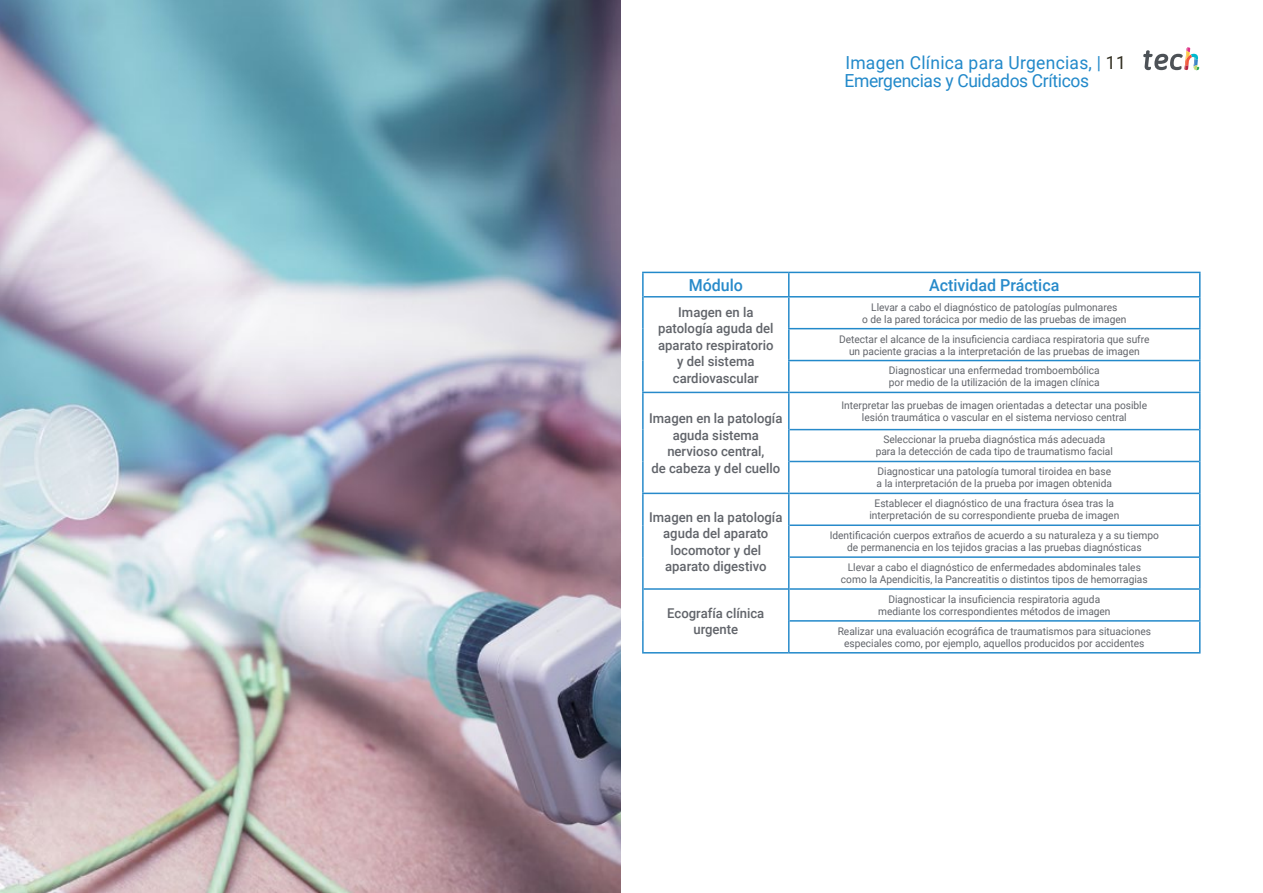
<style>
.page{position:relative;width:1263px;height:893px;background:#fff}
.page>*{position:absolute;margin:0;border:0;box-sizing:border-box;transform-origin:0 0}
.t1{font:18px/18px "Roboto";letter-spacing:-.02em;color:#2289ca}
.t2{font:500 16.5px "Roboto";color:#278aca}
.t3{font:500 13.5px/16.5px "Roboto";color:#61646a;text-align:center}
.t4{font:10.5px/12px "Roboto";color:#61646a;text-align:center}
.s1{color:#312e20}
</style>
<div class="page">
<svg style="left:1143px;top:47px;width:56px;height:24px"></svg>
<hr style="left:642px;top:652px;width:147px;height:1px;background:#2289ca">
<hr style="left:642px;top:494px;width:2px;height:31px;background:#278aca">
<hr style="left:788px;top:494px;width:1px;height:31px;background:#278aca">
<hr style="left:642px;top:525px;width:2px;height:32px;background:#278aca">
<hr style="left:788px;top:525px;width:1px;height:32px;background:#278aca">
<hr style="left:642px;top:557px;width:2px;height:32px;background:#278aca">
<hr style="left:788px;top:557px;width:1px;height:32px;background:#278aca">
<hr style="left:642px;top:589px;width:2px;height:32px;background:#278aca">
<hr style="left:788px;top:589px;width:1px;height:32px;background:#278aca">
<hr style="left:642px;top:621px;width:2px;height:31px;background:#278aca">
<hr style="left:788px;top:621px;width:1px;height:31px;background:#278aca">
<hr style="left:789px;top:429px;width:410px;height:1px;background:#278aca">
<hr style="left:789px;top:461px;width:410px;height:1px;background:#278aca">
<hr style="left:789px;top:493px;width:410px;height:1px;background:#278aca">
<hr style="left:789px;top:524px;width:410px;height:2px;background:#278aca">
<hr style="left:789px;top:556px;width:410px;height:2px;background:#278aca">
<hr style="left:644px;top:296px;width:144px;height:2px;background:#278aca">
<hr style="left:642px;top:297px;width:2px;height:32px;background:#2289ca">
<hr style="left:642px;top:329px;width:2px;height:32px;background:#2289ca">
<hr style="left:642px;top:361px;width:2px;height:31px;background:#2289ca">
<hr style="left:788px;top:298px;width:1px;height:30px;background:#278aca">
<hr style="left:644px;top:588px;width:144px;height:2px;background:#278aca">
<hr style="left:642px;top:272px;width:147px;height:1px;background:#2289ca">
<hr style="left:642px;top:273px;width:2px;height:24px;background:#2289ca">
<hr style="left:789px;top:272px;width:411px;height:1px;background:#2289ca">
<svg style="left:788px;top:273px;width:1px;height:23px"></svg>
<svg style="left:1199px;top:273px;width:1px;height:23px"></svg>
<hr style="left:788px;top:296px;width:412px;height:2px;background:#2289ca">
<hr style="left:1199px;top:298px;width:1px;height:30px;background:#2289ca">
<hr style="left:788px;top:329px;width:1px;height:31px;background:#2289ca">
<hr style="left:1199px;top:329px;width:1px;height:31px;background:#2289ca">
<hr style="left:788px;top:360px;width:412px;height:1px;background:#2289ca">
<hr style="left:788px;top:361px;width:1px;height:31px;background:#2289ca">
<hr style="left:1199px;top:361px;width:1px;height:31px;background:#2289ca">
<hr style="left:1199px;top:393px;width:1px;height:37px;background:#2289ca">
<hr style="left:789px;top:588px;width:411px;height:2px;background:#2289ca">
<hr style="left:789px;top:620px;width:411px;height:2px;background:#2289ca">
<hr style="left:789px;top:652px;width:411px;height:1px;background:#2289ca">
<hr style="left:788px;top:328px;width:412px;height:1px;background:#2289ca">
<hr style="left:789px;top:392px;width:411px;height:1px;background:#2289ca">
<hr style="left:1199px;top:430px;width:1px;height:31px;background:#2289ca">
<hr style="left:1199px;top:461px;width:1px;height:32px;background:#2289ca">
<hr style="left:1199px;top:493px;width:1px;height:32px;background:#2289ca">
<hr style="left:1199px;top:525px;width:1px;height:32px;background:#2289ca">
<hr style="left:1199px;top:557px;width:1px;height:31px;background:#2289ca">
<hr style="left:1199px;top:590px;width:1px;height:30px;background:#2289ca">
<hr style="left:1199px;top:622px;width:1px;height:30px;background:#2289ca">
<hr style="left:642px;top:392px;width:147px;height:1px;background:#278aca">
<hr style="left:642px;top:393px;width:2px;height:37px;background:#278aca">
<hr style="left:788px;top:393px;width:1px;height:37px;background:#278aca">
<hr style="left:642px;top:430px;width:2px;height:31px;background:#278aca">
<hr style="left:788px;top:430px;width:1px;height:31px;background:#278aca">
<hr style="left:642px;top:461px;width:2px;height:32px;background:#278aca">
<hr style="left:788px;top:461px;width:1px;height:32px;background:#278aca">
<hr style="left:642px;top:493px;width:147px;height:1px;background:#278aca">
<img style="left:0;top:0;width:621px;height:893px">
<h1 class="t1" style="left:844px;top:53px;width:283px">Imagen Clínica para Urgencias, | <span class="s1">11<br></span>Emergencias y Cuidados Críticos</h1>
<h2 class="t2" style="left:689px;top:273px;width:56px">Módulo</h2>
<h2 class="t2" style="left:929px;top:273px;width:132px">Actividad Práctica</h2>
<p class="t3" style="left:658px;top:303px;width:117px">Imagen en la patología aguda del aparato respiratorio y del sistema cardiovascular</p>
<p class="t4" style="left:862px;top:301px;width:266px">Llevar a cabo el diagnóstico de patologías pulmonares<br>o de la pared torácica por medio de las pruebas de imagen</p>
<p class="t4" style="left:839px;top:332px;width:312px">Detectar el alcance de la insuficiencia cardiaca respiratoria que sufre un paciente gracias a la interpretación de las pruebas de imagen</p>
<p class="t4" style="left:889px;top:364px;width:212px;text-align:left">Diagnosticar una enfermedad tromboembólica por medio de la utilización de la imagen clínica</p>
<p class="t3" style="left:649px;top:410px;width:135px">Imagen en la patología aguda sistema nervioso central,<br>de cabeza y del cuello</p>
<p class="t3" style="left:649px;top:508px;width:135px">Imagen en la patología aguda del aparato locomotor y del aparato digestivo</p>
<p class="t3" style="left:667px;top:604px;width:99px">Ecografía clínica urgente</p>
<p class="t4" style="left:841px;top:399px;width:307px">Interpretar las pruebas de imagen orientadas a detectar una posible lesión traumática o vascular en el sistema nervioso central</p>
<p class="t4" style="left:876px;top:433px;width:239px">Seleccionar la prueba diagnóstica más adecuada para la detección de cada tipo de traumatismo facial</p>
<p class="t4" style="left:877px;top:465px;width:237px;text-align:left">Diagnosticar una patología tumoral tiroidea en base a la interpretación de la prueba por imagen obtenida</p>
<p class="t4" style="left:869px;top:497px;width:251px">Establecer el diagnóstico de una fractura ósea tras la interpretación de su correspondiente prueba de imagen</p>
<p class="t4" style="left:830px;top:529px;width:331px">Identificación cuerpos extraños de acuerdo a su naturaleza y a su tiempo de permanencia en los tejidos gracias a las pruebas diagnósticas</p>
<p class="t4" style="left:841px;top:561px;width:308px">Llevar a cabo el diagnóstico de enfermedades abdominales tales como la Apendicitis, la Pancreatitis o distintos tipos de hemorragias</p>
<p class="t4" style="left:878px;top:593px;width:234px">Diagnosticar la insuficiencia respiratoria aguda mediante los correspondientes métodos de imagen</p>
<p class="t4" style="left:838px;top:625px;width:315px">Realizar una evaluación ecográfica de traumatismos para situaciones especiales como, por ejemplo, aquellos producidos por accidentes</p>
</div>
